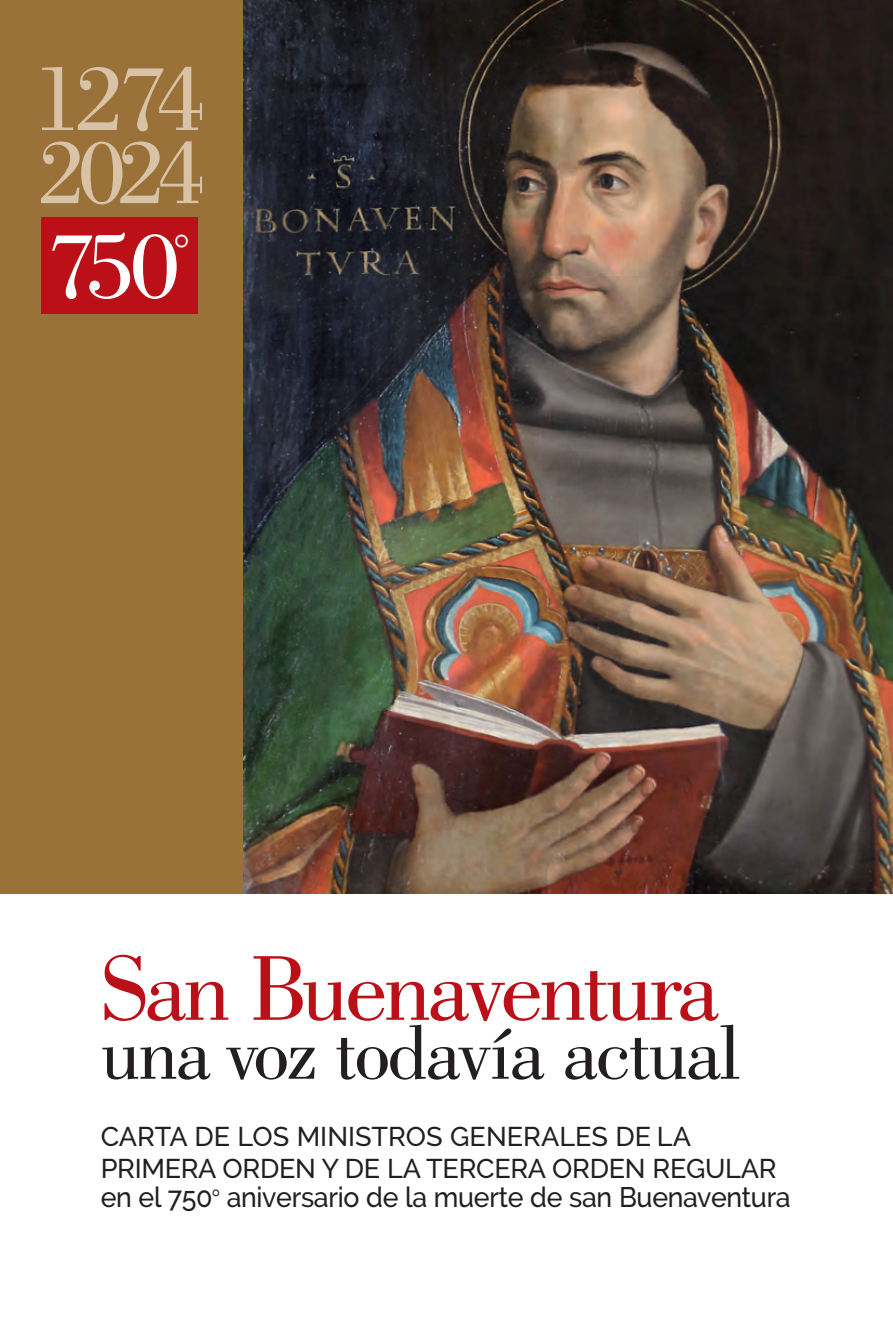
<style>
.page{position:relative;width:893px;height:1340px;background:#fff}
.page>*{position:absolute;margin:0;border:0;box-sizing:border-box;transform-origin:0 0}
.t1{font:100.12px "Bodoni BT";color:#fff}
.t2{font:99.23px "Bodoni BT";color:#d9c3a7}
.t3{font:96.98px "Bodoni BT";color:#d9c3a7;scale:.95 1}
.t4{font:96.75px "Bodoni BT";letter-spacing:-.04em;color:#bb1018}
.t5{font:81px "Bodoni BT";letter-spacing:-.03em;color:#231f20}
.t6{font:500 28.12px "Raleway";letter-spacing:-.01em;color:#231f20;scale:.95 1}
.t7{font:500 27px/31.5px "Raleway";letter-spacing:-.01em;color:#231f20}
.s1{font-family:"Swiss 721 BT";font-weight:400;font-size:24.75px}
</style>
<div class="page">
<img style="left:243px;top:0;width:650px;height:893px">
<div style="left:0;top:0;width:243px;height:893px;background:#9a7139"></div>
<div style="left:41px;top:217px;width:157px;height:96px;background:#bb1018"></div>
<h2 class="t2" style="left:34px;top:64px;width:173px">1274</h2>
<h3 class="t3" style="left:39px;top:138px;width:177px">2024</h3>
<h1 class="t1" style="left:48px;top:231px;width:143px">750<sup>°</sup></h1>
<h3 class="t4" style="left:101px;top:955px;width:620px">San Buenaventura</h3>
<h3 class="t5" style="left:101px;top:1024px;width:642px">una voz todavía actual</h3>
<p class="t7" style="left:101px;top:1121px;width:677px">CARTA DE LOS MINISTROS GENERALES DE LA<br>PRIMERA ORDEN Y DE LA TERCERA ORDEN REGULAR</p>
<p class="t6" style="left:101px;top:1181px;width:728px">en el 750<span class="s1">°</span> aniversario de la muerte de san Buenaventura</p>
</div>
